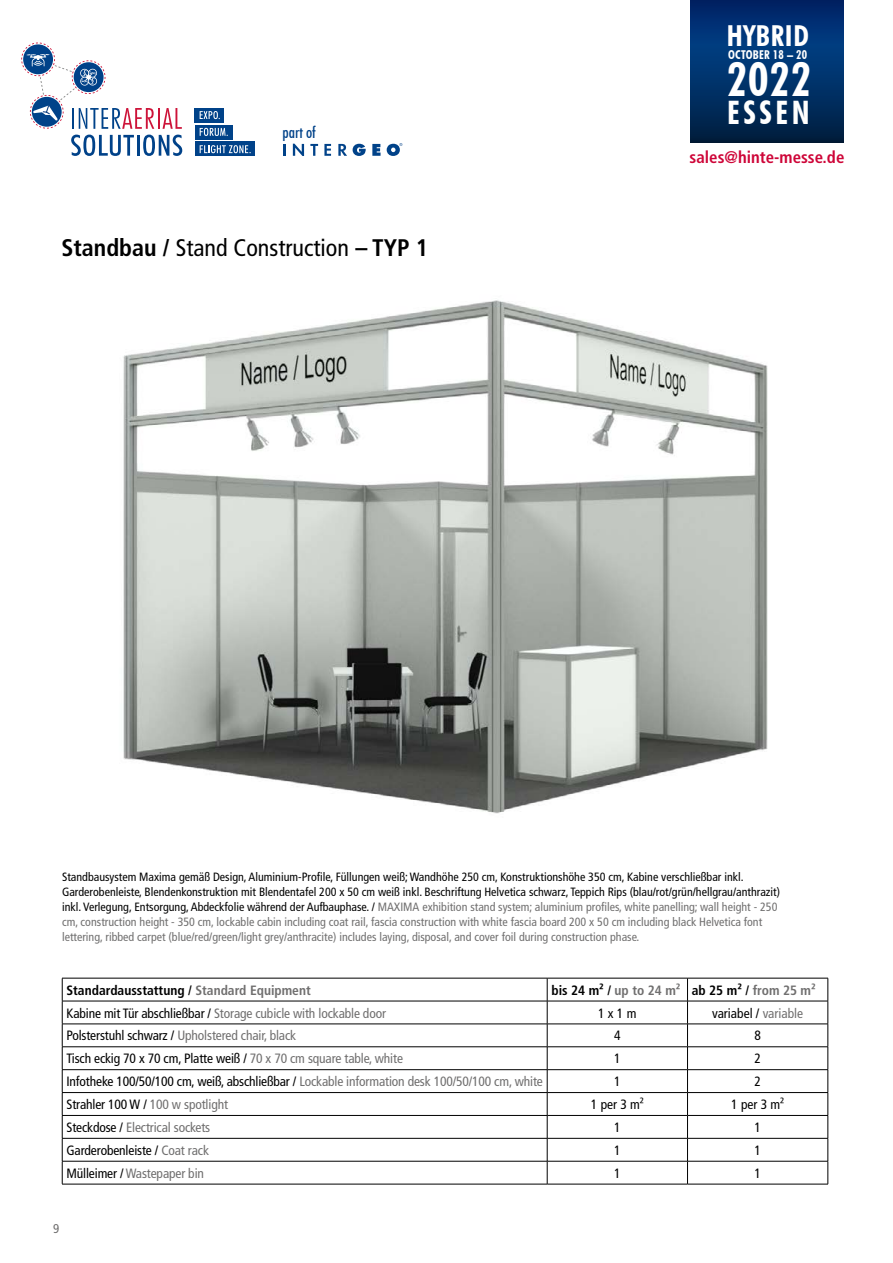
<style>
.page{position:relative;width:893px;height:1263px;background:#fff}
.page>*{position:absolute;margin:0;border:0;box-sizing:border-box;transform-origin:0 0}
.t1{font:700 condensed 46.35px "Futura BT";color:#fff}
.t2{font:700 condensed 32.4px "Futura BT";letter-spacing:.11em;color:#fff}
.t3{font:700 condensed 28.95px "Futura BT";letter-spacing:.03em;color:#fff}
.t4{font:condensed 24px "Frutiger LT Std";color:#000}
.t5{font:700 condensed 16.8px "Frutiger LT Std";color:#ce0538}
.t6{font:500 condensed 16.05px "Futura BT";color:#004289}
.t7{font:condensed 13.5px "Frutiger LT Std";letter-spacing:-.01em;color:#706f6f}
.t8{font:condensed 13.5px "Frutiger LT Std";letter-spacing:-.01em;color:#000}
.t9{font:700 condensed 13.5px "Frutiger LT Std";color:#000}
.t10{font:700 condensed 13.5px "Frutiger LT Std";color:#706f6f}
.t11{font:condensed 12.75px "Frutiger LT Std";color:#706f6f}
.t12{font:700 condensed 12.15px "Futura BT";letter-spacing:.02em;color:#fff}
.t13{font:condensed 12px/15px "Frutiger LT Std";color:#000}
.s1{font-weight:700}
.s2{color:#706f6f}
.s3{color:#000}
</style>
<div class="page">
<svg style="left:71px;top:135px;width:63px;height:21px"></svg>
<hr style="left:137px;top:135px;width:2px;height:21px;background:#004289">
<svg style="left:143px;top:135px;width:39px;height:21px"></svg>
<svg style="left:21px;top:43px;width:161px;height:86px"></svg>
<div style="left:195px;top:108px;width:29px;height:14px;background:#004289"></div>
<div style="left:195px;top:125px;width:37px;height:14px;background:#004289"></div>
<div style="left:195px;top:142px;width:59px;height:14px;background:#004289"></div>
<svg style="left:200px;top:111px;width:20px;height:8px"></svg>
<svg style="left:200px;top:128px;width:28px;height:8px"></svg>
<svg style="left:200px;top:145px;width:51px;height:8px"></svg>
<svg style="left:283px;top:144px;width:3px;height:12px"></svg>
<svg style="left:293px;top:144px;width:11px;height:12px"></svg>
<svg style="left:310px;top:144px;width:8px;height:12px"></svg>
<svg style="left:324px;top:144px;width:7px;height:12px"></svg>
<svg style="left:338px;top:144px;width:9px;height:12px"></svg>
<svg style="left:353px;top:144px;width:13px;height:12px"></svg>
<svg style="left:372px;top:144px;width:9px;height:12px"></svg>
<svg style="left:387px;top:143px;width:15px;height:13px"></svg>
<div style="left:690px;top:0;width:154px;height:44px;background:#002668"></div>
<svg style="left:690px;top:21px;width:154px;height:121px;background:#002f66"></svg>
<img style="left:123px;top:300px;width:645px;height:514px">
<svg style="left:63px;top:979px;width:765px;height:205px"></svg>
<hr style="left:62px;top:978px;width:485px;height:1px;background:#000">
<hr style="left:62px;top:1001px;width:485px;height:1px;background:#000">
<hr style="left:62px;top:1024px;width:485px;height:1px;background:#000">
<hr style="left:547px;top:1024px;width:140px;height:1px;background:#000">
<hr style="left:687px;top:1024px;width:141px;height:1px;background:#000">
<hr style="left:62px;top:1046px;width:485px;height:1px;background:#000">
<hr style="left:547px;top:1046px;width:140px;height:1px;background:#000">
<hr style="left:687px;top:1046px;width:141px;height:1px;background:#000">
<hr style="left:62px;top:1069px;width:485px;height:1px;background:#000">
<hr style="left:547px;top:1069px;width:140px;height:1px;background:#000">
<hr style="left:687px;top:1069px;width:141px;height:1px;background:#000">
<hr style="left:62px;top:1092px;width:485px;height:1px;background:#000">
<hr style="left:547px;top:1092px;width:140px;height:1px;background:#000">
<hr style="left:687px;top:1092px;width:141px;height:1px;background:#000">
<hr style="left:62px;top:1115px;width:485px;height:1px;background:#000">
<hr style="left:547px;top:1115px;width:140px;height:1px;background:#000">
<hr style="left:687px;top:1115px;width:141px;height:1px;background:#000">
<hr style="left:62px;top:1138px;width:485px;height:1px;background:#000">
<hr style="left:547px;top:1138px;width:140px;height:1px;background:#000">
<hr style="left:687px;top:1138px;width:141px;height:1px;background:#000">
<hr style="left:62px;top:1161px;width:485px;height:1px;background:#000">
<svg style="left:62px;top:978px;width:1px;height:206px"></svg>
<hr style="left:547px;top:1161px;width:140px;height:1px;background:#000">
<hr style="left:687px;top:1161px;width:141px;height:1px;background:#000">
<hr style="left:62px;top:1184px;width:485px;height:1px;background:#000">
<hr style="left:547px;top:1184px;width:140px;height:1px;background:#000">
<hr style="left:687px;top:1184px;width:141px;height:1px;background:#000">
<hr style="left:547px;top:978px;width:140px;height:1px;background:#000">
<svg style="left:547px;top:978px;width:1px;height:206px"></svg>
<hr style="left:547px;top:1001px;width:140px;height:1px;background:#000">
<hr style="left:687px;top:978px;width:141px;height:1px;background:#000">
<svg style="left:687px;top:978px;width:1px;height:206px"></svg>
<svg style="left:828px;top:978px;width:1px;height:206px"></svg>
<hr style="left:687px;top:1001px;width:141px;height:1px;background:#000">
<h3 class="t6" style="left:282px;top:122px;width:35px">part of</h3>
<h3 class="t4" style="left:61px;top:234px;width:368px"><span class="s1">Standbau /</span> Stand Construction <span class="s1">– TYP 1</span></h3>
<h3 class="t3" style="left:727px;top:18px;width:84px">HYBRID</h3>
<h1 class="t1" style="left:727px;top:52px;width:86px">2022</h1>
<p class="t12" style="left:728px;top:48px;width:81px">OCTOBER 18 – 20</p>
<h2 class="t2" style="left:727px;top:93px;width:84px">ESSEN</h2>
<h3 class="t5" style="left:690px;top:148px;width:156px">sales@hinte-messe.de</h3>
<p class="t13" style="left:62px;top:870px;width:720px">Standbausystem Maxima gemäß Design, Aluminium-Profile, Füllungen weiß; Wandhöhe 250 cm, Konstruktionshöhe 350 cm, Kabine verschließbar inkl.<br>Garderobenleiste, Blendenkonstruktion mit Blendentafel 200 x 50 cm weiß inkl. Beschriftung Helvetica schwarz, Teppich Rips (blau/rot/grün/hellgrau/anthrazit) inkl. Verlegung, Entsorgung, Abdeckfolie während der Aufbauphase. / <span class="s2">MAXIMA exhibition stand system; aluminium profiles, white panelling; wall height - 250 cm, construction height - 350 cm, lockable cabin including coat rail, fascia construction with white fascia board 200 x 50 cm including black Helvetica font lettering, ribbed carpet (blue/red/green/light grey/anthracite) includes laying, disposal, and cover foil during construction phase.</span></p>
<p class="t9" style="left:66px;top:982px;width:246px">Standardausstattung / <span class="s2">Standard Equipment</span></p>
<p class="t10" style="left:551px;top:982px;width:266px"><span class="s3">bis 24 m² /</span> up to 24 m² <span class="s3">ab 25 m² /</span> from 25 m²</p>
<p class="t7" style="left:66px;top:1005px;width:321px"><span class="s3">Kabine mit Tür abschließbar /</span> Storage cubicle with lockable door</p>
<p class="t8" style="left:598px;top:1005px;width:40px">1 x 1 m</p>
<p class="t8" style="left:712px;top:1005px;width:92px">variabel / <span class="s2">variable</span></p>
<p class="t7" style="left:66px;top:1028px;width:231px"><span class="s3">Polsterstuhl schwarz /</span> Upholstered chair, black</p>
<p class="t8" style="left:614px;top:1028px;width:8px">4</p>
<p class="t8" style="left:754px;top:1028px;width:8px">8</p>
<p class="t8" style="left:66px;top:1051px;width:338px">Tisch eckig 70 x 70 cm, Platte weiß / <span class="s2">70 x 70 cm square table, white</span></p>
<p class="t8" style="left:614px;top:1051px;width:8px">1</p>
<p class="t8" style="left:754px;top:1051px;width:8px">2</p>
<p class="t7" style="left:66px;top:1074px;width:478px"><span class="s3">Infotheke 100/50/100 cm, weiß, abschließbar /</span> Lockable information desk 100/50/100 cm, white</p>
<p class="t8" style="left:614px;top:1074px;width:8px">1</p>
<p class="t8" style="left:754px;top:1074px;width:8px">2</p>
<p class="t8" style="left:66px;top:1096px;width:163px">Strahler 100 W / <span class="s2">100 w spotlight</span></p>
<p class="t8" style="left:591px;top:1096px;width:54px">1 per 3 m²</p>
<p class="t8" style="left:731px;top:1096px;width:54px">1 per 3 m²</p>
<p class="t7" style="left:66px;top:1119px;width:145px"><span class="s3">Steckdose /</span> Electrical sockets</p>
<p class="t8" style="left:614px;top:1119px;width:8px">1</p>
<p class="t8" style="left:754px;top:1119px;width:8px">1</p>
<p class="t8" style="left:66px;top:1142px;width:144px">Garderobenleiste / <span class="s2">Coat rack</span></p>
<p class="t8" style="left:614px;top:1142px;width:8px">1</p>
<p class="t8" style="left:754px;top:1142px;width:8px">1</p>
<p class="t7" style="left:66px;top:1165px;width:139px"><span class="s3">Mülleimer /</span> Wastepaper bin</p>
<p class="t8" style="left:614px;top:1165px;width:8px">1</p>
<p class="t8" style="left:754px;top:1165px;width:8px">1</p>
<p class="t11" style="left:53px;top:1221px;width:8px">9</p>
</div>
